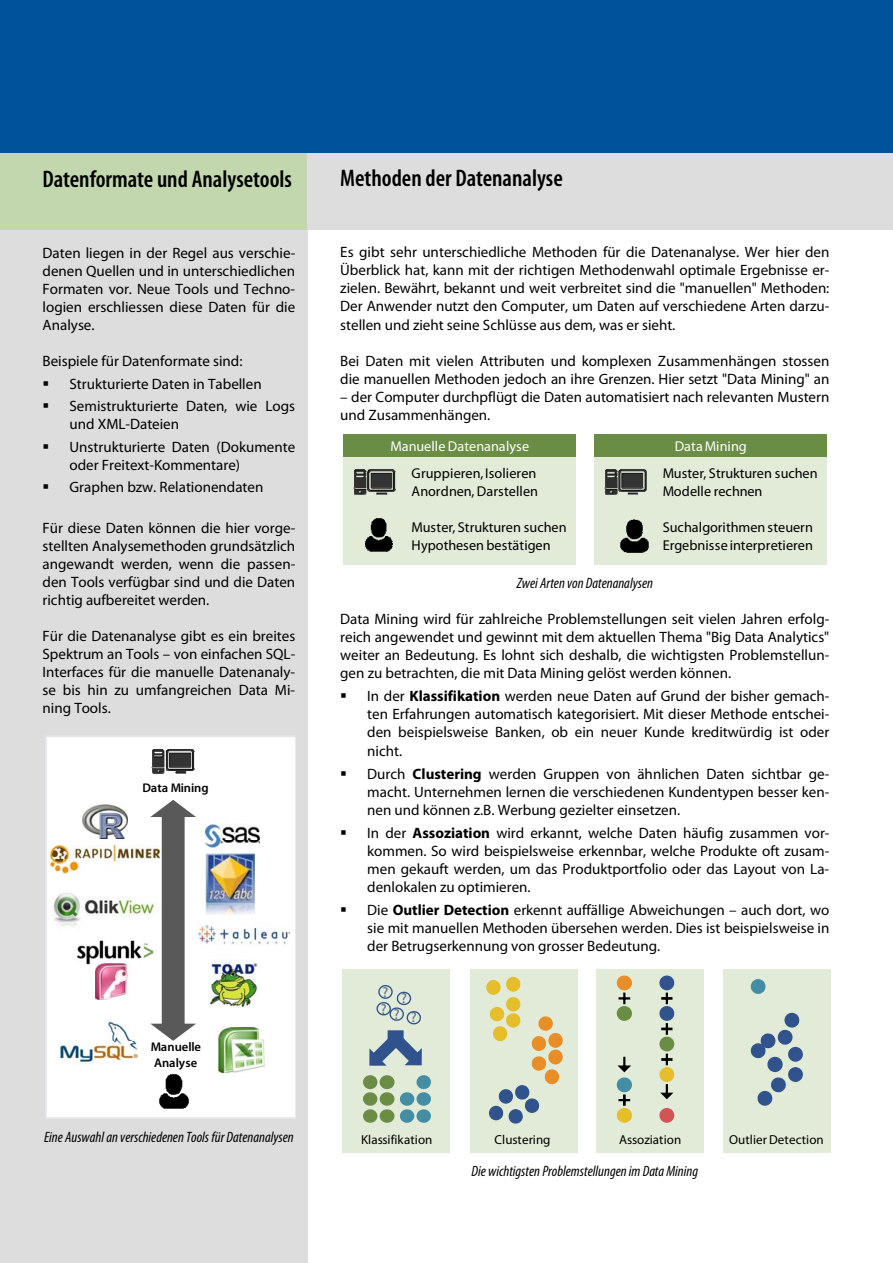
<style>
.page{position:relative;width:893px;height:1263px;background:#fff}
.page>*{position:absolute;margin:0;border:0;box-sizing:border-box;transform-origin:0 0}
.t1{font:600 condensed 24px "Myriad Pro";color:#000}
.t2{font:15px/18px "Myriad Pro";color:#000;text-align:justify}
.t3{font:italic condensed 15px "Myriad Pro";color:#000}
.t4{font:14.4px/15.6px "Myriad Pro";color:#5c6385}
.t5{font:14.25px/17.2px "Myriad Pro";letter-spacing:.005em;color:#000}
.t6{font:14.25px "Myriad Pro";letter-spacing:.005em;color:#fff}
.t7{font:13.05px "Myriad Pro";letter-spacing:.005em;color:#000}
.t8{font:600 12.6px/15.6px "Myriad Pro";color:#000}
.s1{font-weight:700}
</style>
<div class="page">
<div style="left:0;top:0;width:893px;height:159px;background:#005399"></div>
<div style="left:0;top:230px;width:307px;height:1033px;background:#ddd"></div>
<div style="left:0;top:153px;width:309px;height:77px;background:#c2d7ae"></div>
<div style="left:307px;top:153px;width:586px;height:77px;background:#ddd"></div>
<div style="left:594px;top:453px;width:233px;height:112px;background:#e1ebd7"></div>
<div style="left:343px;top:453px;width:233px;height:112px;background:#e1ebd7"></div>
<div style="left:594px;top:434px;width:233px;height:23px;background:#698d45"></div>
<img style="left:353px;top:469px;width:43px;height:26px">
<img style="left:604px;top:469px;width:43px;height:26px">
<div style="left:343px;top:434px;width:233px;height:23px;background:#698d45"></div>
<img style="left:365px;top:518px;width:28px;height:24px">
<img style="left:365px;top:542px;width:28px;height:10px">
<svg style="left:372px;top:551px;width:13px;height:1px"></svg>
<img style="left:620px;top:519px;width:29px;height:34px">
<div style="left:724px;top:969px;width:107px;height:183px;background:#e1ebd7"></div>
<svg style="left:750px;top:979px;width:16px;height:15px"></svg>
<svg style="left:750px;top:1013px;width:53px;height:93px"></svg>
<div style="left:470px;top:969px;width:107px;height:183px;background:#e1ebd7"></div>
<svg style="left:486px;top:977px;width:77px;height:147px"></svg>
<div style="left:597px;top:969px;width:107px;height:183px;background:#e1ebd7"></div>
<svg style="left:659px;top:1108px;width:16px;height:15px"></svg>
<svg style="left:616px;top:976px;width:16px;height:45px"></svg>
<svg style="left:659px;top:976px;width:16px;height:123px"></svg>
<svg style="left:616px;top:1057px;width:16px;height:66px"></svg>
<div style="left:343px;top:969px;width:107px;height:183px;background:#e1ebd7"></div>
<svg style="left:363px;top:1075px;width:31px;height:48px"></svg>
<svg style="left:400px;top:1075px;width:31px;height:48px"></svg>
<svg style="left:369px;top:985px;width:53px;height:81px"></svg>
<div style="left:45px;top:736px;width:250px;height:383px;background:#fff"></div>
<img style="left:150px;top:747px;width:47px;height:29px">
<img style="left:60px;top:1013px;width:77px;height:57px">
<img style="left:205px;top:818px;width:55px;height:46px">
<img style="left:205px;top:853px;width:50px;height:62px">
<img style="left:219px;top:1027px;width:45px;height:45px">
<img style="left:78px;top:941px;width:72px;height:28px">
<img style="left:51px;top:886px;width:99px;height:44px">
<img style="left:196px;top:923px;width:96px;height:22px">
<img style="left:208px;top:959px;width:52px;height:50px">
<img style="left:96px;top:963px;width:36px;height:37px">
<img style="left:50px;top:845px;width:100px;height:28px">
<img style="left:82px;top:804px;width:46px;height:35px">
<svg style="left:150px;top:800px;width:46px;height:241px;background:#aaa9a9"></svg>
<img style="left:157px;top:1073px;width:33px;height:38px">
<svg style="left:167px;top:1109px;width:13px;height:1px"></svg>
<h1 class="t1" style="left:43px;top:170px;width:251px">Datenformate und Analysetools</h1>
<p class="t2" style="left:43px;top:245px;width:254px">Daten liegen in der Regel aus verschie&shy;denen Quellen und in unterschiedlichen Formaten vor. Neue Tools und Techno&shy;logien erschliessen diese Daten für die Analyse.</p>
<p class="t2" style="left:43px;top:354px;width:201px">Beispiele für Datenformate sind:</p>
<p class="t2" style="left:43px;top:376px;width:221px">▪ Strukturierte Daten in Tabellen</p>
<p class="t2" style="left:70px;top:399px;width:227px;text-indent:-27px">▪ Semistrukturierte Daten, wie Logs und XML-Dateien</p>
<p class="t2" style="left:70px;top:439px;width:227px;text-indent:-27px">▪ Unstrukturierte Daten (Dokumente oder Freitext-Kommentare)</p>
<p class="t2" style="left:43px;top:480px;width:222px">▪ Graphen bzw. Relationendaten</p>
<p class="t2" style="left:43px;top:520px;width:254px">Für diese Daten können die hier vorge&shy;stellten Analysemethoden grundsätzlich angewandt werden, wenn die passen&shy;den Tools verfügbar sind und die Daten richtig aufbereitet werden.</p>
<p class="t2" style="left:43px;top:628px;width:254px">Für die Datenanalyse gibt es ein breites Spektrum an Tools – von einfachen SQL-Interfaces für die manuelle Datenanaly&shy;se bis hin zu umfangreichen Data Mi&shy;ning Tools.</p>
<p class="t8" style="left:142px;top:781px;width:68px">Data Mining</p>
<p class="t8" style="left:151px;top:1040px;width:52px">Manuelle<br>Analyse</p>
<p class="t3" style="left:44px;top:1132px;width:251px">Eine Auswahl an verschiedenen Tools für Datenanalysen</p>
<h1 class="t1" style="left:340px;top:169px;width:224px">Methoden der Datenanalyse</h1>
<p class="t2" style="left:340px;top:245px;width:491px">Es gibt sehr unterschiedliche Methoden für die Datenanalyse. Wer hier den Überblick hat, kann mit der richtigen Methodenwahl optimale Ergebnisse er&shy;zielen. Bewährt, bekannt und weit verbreitet sind die "manuellen" Methoden:<br>Der Anwender nutzt den Computer, um Daten auf verschiedene Arten darzu&shy;stellen und zieht seine Schlüsse aus dem, was er sieht.</p>
<p class="t2" style="left:340px;top:353px;width:490px">Bei Daten mit vielen Attributen und komplexen Zusammenhängen stossen die manuellen Methoden jedoch an ihre Grenzen. Hier setzt "Data Mining" an</p>
<p class="t2" style="left:340px;top:389px;width:491px">– der Computer durchpflügt die Daten automatisiert nach relevanten Mustern und Zusammenhängen.</p>
<p class="t6" style="left:390px;top:441px;width:140px">Manuelle Datenanalyse</p>
<p class="t5" style="left:412px;top:466px;width:128px">Gruppieren, Isolieren<br>Anordnen, Darstellen</p>
<p class="t5" style="left:412px;top:520px;width:156px">Muster, Strukturen suchen<br>Hypothesen bestätigen</p>
<p class="t6" style="left:675px;top:441px;width:73px">Data Mining</p>
<p class="t5" style="left:663px;top:466px;width:156px">Muster, Strukturen suchen<br>Modelle rechnen</p>
<p class="t5" style="left:663px;top:520px;width:152px">Suchalgorithmen steuern<br>Ergebnisse interpretieren</p>
<p class="t3" style="left:517px;top:578px;width:138px">Zwei Arten von Datenanalysen</p>
<p class="t2" style="left:340px;top:611px;width:491px">Data Mining wird für zahlreiche Problemstellungen seit vielen Jahren erfolg&shy;reich angewendet und gewinnt mit dem aktuellen Thema "Big Data Analytics" weiter an Bedeutung. Es lohnt sich deshalb, die wichtigsten Problemstellun&shy;gen zu betrachten, die mit Data Mining gelöst werden können.</p>
<p class="t2" style="left:367px;top:689px;width:464px;text-indent:-27px">▪ In der <span class="s1">Klassifikation</span> werden neue Daten auf Grund der bisher gemach&shy;ten Erfahrungen automatisch kategorisiert. Mit dieser Methode entschei&shy;den beispielsweise Banken, ob ein neuer Kunde kreditwürdig ist oder nicht.</p>
<p class="t2" style="left:367px;top:766px;width:464px;text-indent:-27px">▪ Durch <span class="s1">Clustering</span> werden Gruppen von ähnlichen Daten sichtbar ge&shy;macht. Unternehmen lernen die verschiedenen Kundentypen besser ken&shy;nen und können z.B. Werbung gezielter einsetzen.</p>
<p class="t2" style="left:367px;top:825px;width:464px;text-indent:-27px">▪ In der <span class="s1">Assoziation</span> wird erkannt, welche Daten häufig zusammen vor&shy;kommen. So wird beispielsweise erkennbar, welche Produkte oft zusam&shy;men gekauft werden, um das Produktportfolio oder das Layout von La&shy;denlokalen zu optimieren.</p>
<p class="t2" style="left:367px;top:902px;width:464px;text-indent:-27px">▪ Die <span class="s1">Outlier Detection</span> erkennt auffällige Abweichungen – auch dort, wo sie mit manuellen Methoden übersehen werden. Dies ist beispielsweise in der Betrugserkennung von grosser Bedeutung.</p>
<p class="t4" style="left:382px;top:985px;width:7px">?</p>
<p class="t4" style="left:381px;top:992px;width:37px;text-indent:20px">? ?? ?</p>
<p class="t7" style="left:361px;top:1134px;width:73px">Klassifikation</p>
<p class="t7" style="left:495px;top:1134px;width:57px">Clustering</p>
<p class="t7" style="left:619px;top:1134px;width:64px">Assoziation</p>
<p class="t7" style="left:729px;top:1134px;width:96px">Outlier Detection</p>
<p class="t3" style="left:471px;top:1165px;width:228px">Die wichtigsten Problemstellungen im Data Mining</p>
</div>
